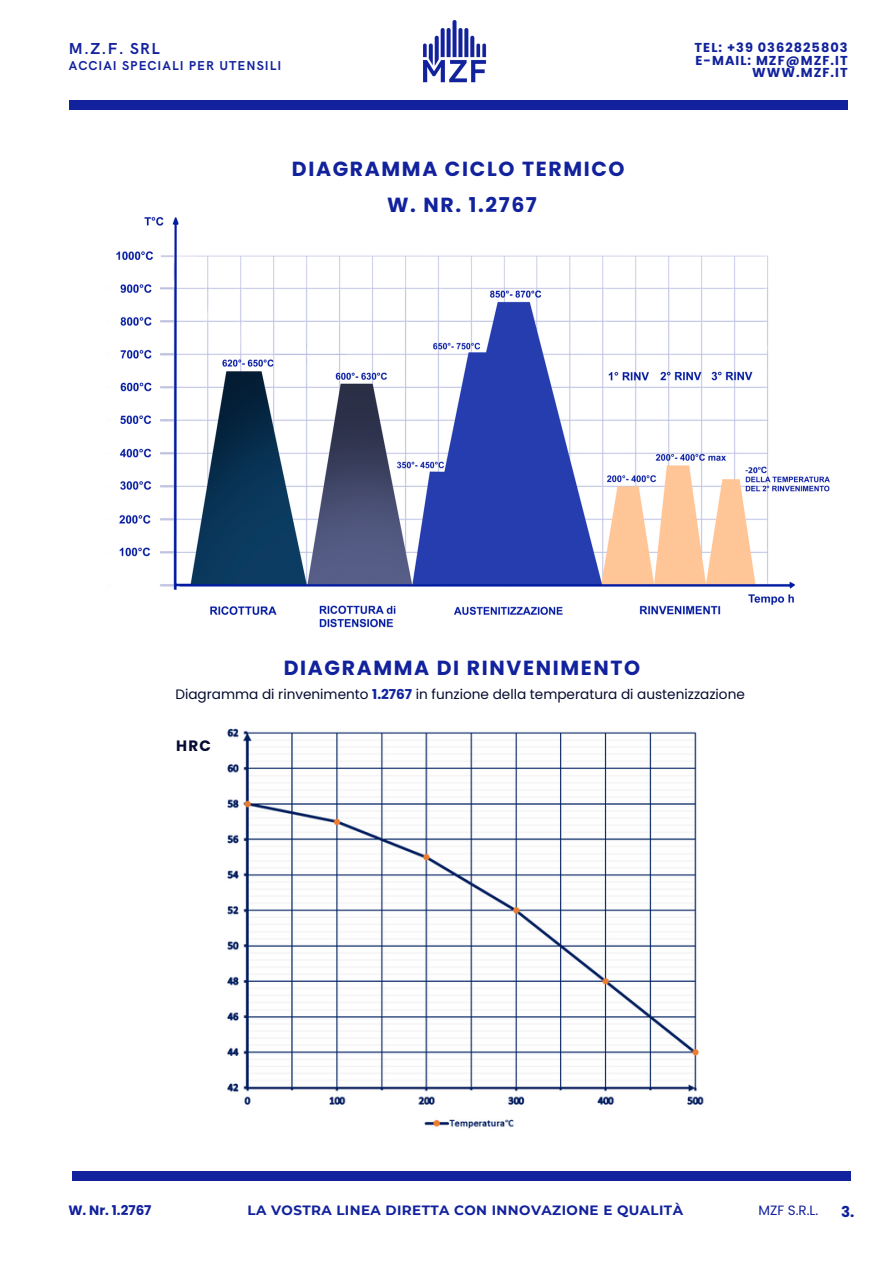
<style>
.page{position:relative;width:893px;height:1264px;background:#fff}
.page>*{position:absolute;margin:0;border:0;box-sizing:border-box;transform-origin:0 0}
.t1{font:700 20.4px "Poppins";letter-spacing:.08em;color:#12229d}
.t2{font:700 15.9px "HK Grotesk";color:#12229d}
.t3{font:700 15px "Poppins";color:#050a34}
.t4{font:700 15px "Poppins";color:#12229d}
.t5{font:13.65px "Poppins";color:#050a30}
.t6{font:700 13.5px "Montserrat";letter-spacing:.03em;color:#12229d}
.t7{font:700 13.5px "Poppins";color:#12229d}
.t8{font:13.5px "Poppins";color:#12229d}
.t9{font:700 12.9px "Poppins";letter-spacing:.08em;color:#12229d}
.t10{font:700 12.9px "HK Grotesk";letter-spacing:.08em;color:#12229d}
.s1{font-weight:700;color:#12229d}
</style>
<div class="page">
<div style="left:72px;top:1171px;width:778px;height:9px;background:#12229d"></div>
<img style="left:116px;top:106px;width:732px;height:522px">
<div style="left:69px;top:101px;width:778px;height:9px;background:#12229d"></div>
<img style="left:227px;top:728px;width:477px;height:401px">
<img style="left:423px;top:21px;width:63px;height:62px">
<p class="t2" style="left:69px;top:39px;width:92px">M.Z.F. SRL</p>
<p class="t10" style="left:69px;top:58px;width:214px">ACCIAI SPECIALI PER UTENSILI</p>
<p class="t1" style="left:292px;top:155px;width:334px">DIAGRAMMA CICLO TERMICO</p>
<p class="t1" style="left:387px;top:191px;width:151px">W. NR. 1.2767</p>
<p class="t9" style="left:694px;top:38px;width:155px">TEL: +39 0362825803</p>
<p class="t9" style="left:695px;top:51px;width:154px">E-MAIL: MZF@MZF.IT</p>
<p class="t9" style="left:752px;top:64px;width:97px">WWW.MZF.IT</p>
<p class="t1" style="left:284px;top:653px;width:358px">DIAGRAMMA DI RINVENIMENTO</p>
<p class="t5" style="left:175px;top:684px;width:571px">Diagramma di rinvenimento <span class="s1">1.2767</span> in funzione della temperatura di austenizzazione</p>
<p class="t3" style="left:176px;top:735px;width:36px">HRC</p>
<p class="t7" style="left:68px;top:1200px;width:85px">W. Nr. 1.2767</p>
<p class="t6" style="left:247px;top:1202px;width:437px">LA VOSTRA LINEA DIRETTA CON INNOVAZIONE E QUALITÀ</p>
<p class="t8" style="left:758px;top:1200px;width:61px">MZF S.R.L.</p>
<p class="t4" style="left:841px;top:1201px;width:15px">3.</p>
</div>
